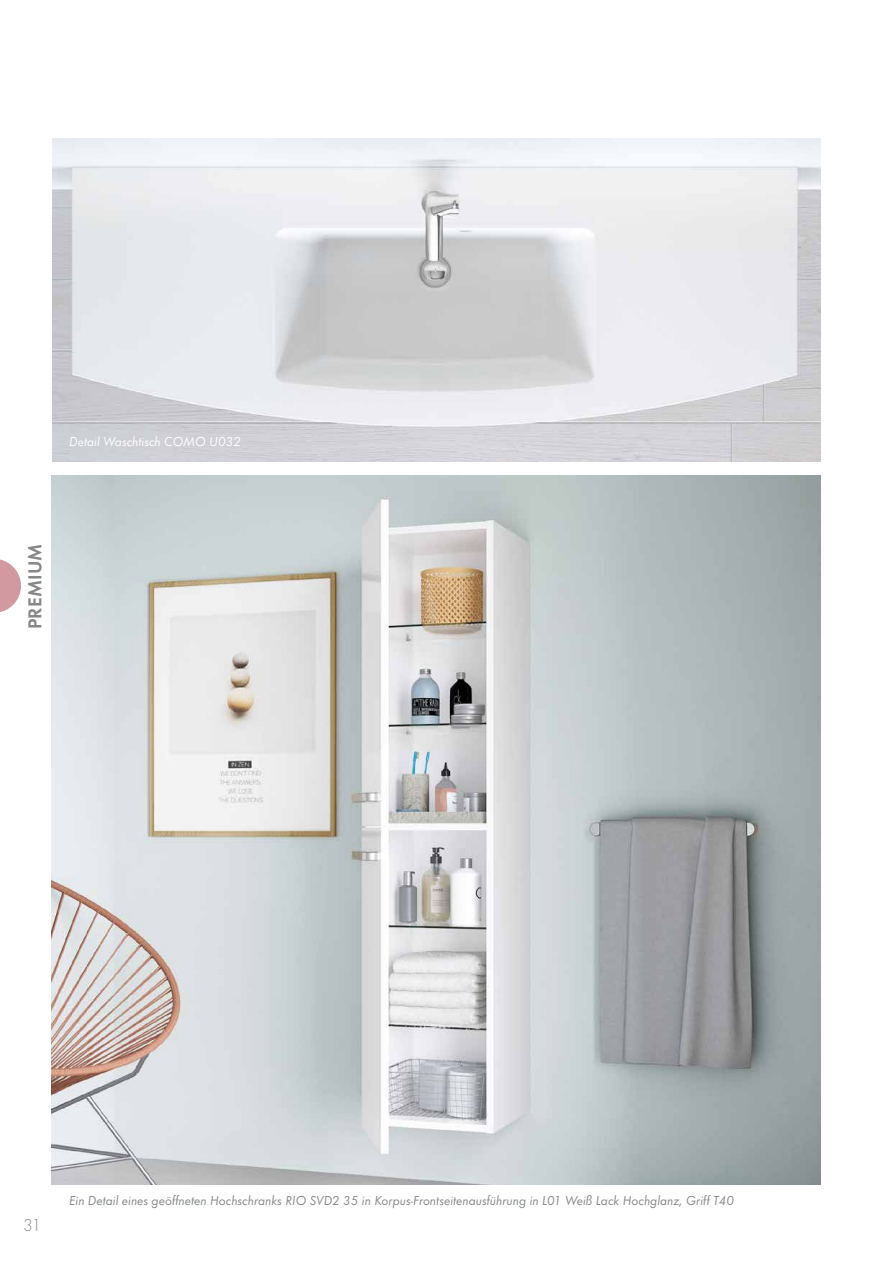
<style>
.page{position:relative;width:893px;height:1263px;background:#fff}
.page>*{position:absolute;margin:0;border:0;box-sizing:border-box;transform-origin:0 0}
.t1{font:600 19.5px "Futura TOT";letter-spacing:.015em;color:#868888}
.t2{font:18px "Futura TOT Ligh";color:#868888}
.t3{font:13.5px "Futura TOT Book Obli";color:#868888}
.t4{font:13.5px "Futura TOT Book Obli";color:#fff}
</style>
<div class="page">
<svg style="left:0;top:559px;width:21px;height:53px"></svg>
<img style="left:52px;top:138px;width:769px;height:323px">
<img style="left:51px;top:475px;width:770px;height:709px">
<p class="t4" style="left:69px;top:433px;width:173px">Detail Waschtisch COMO U032</p>
<h1 class="t1" style="left:23px;top:629px;width:87px;rotate:-90deg">PREMIUM</h1>
<h2 class="t2" style="left:23px;top:1215px;width:20px">31</h2>
<p class="t3" style="left:69px;top:1192px;width:666px">Ein Detail eines geöffneten Hochschranks RIO SVD2 35 in Korpus-Frontseitenausführung in L01 Weiß Lack Hochglanz, Griff T40</p>
</div>
